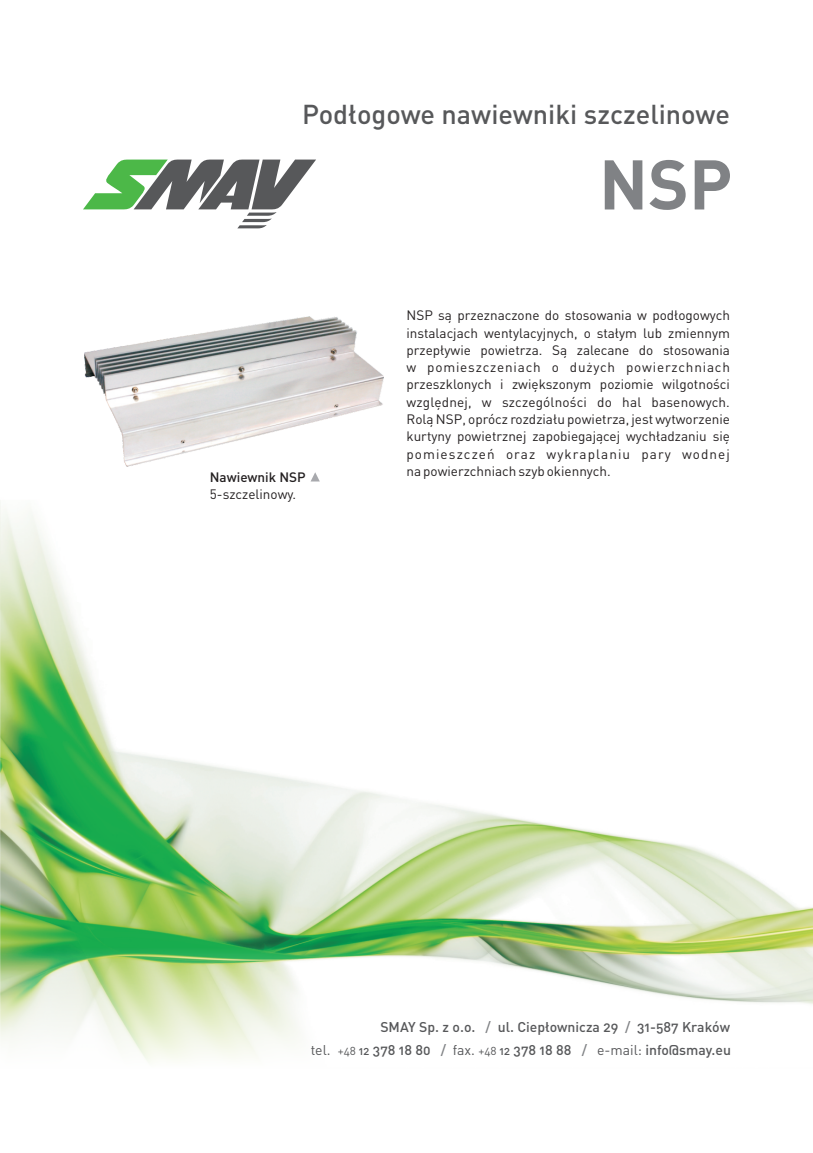
<style>
.page{position:relative;width:813px;height:1153px;background:#fff}
.page>*{position:absolute;margin:0;border:0;box-sizing:border-box;transform-origin:0 0}
.t1{font:700 69px "DIN Pro";color:#808285}
.t2{font:27px "DIN Pro";color:#57585a}
.t3{font:13.95px/22.4px "DIN";color:#57585a;text-align:right}
.t4{font:13.5px/17.2px "DIN Pro";color:#231f20;text-align:justify}
.t5{font:13.5px "DIN Pro";color:#231f20}
.s1{color:#808285}
.s2{font-family:"DIN Pro"}
.s3{font-family:"DIN Bold Alternate"}
.s4{font-family:"DIN Bold Alternate";font-size:11.4px}
.s5{font-size:11.4px}
</style>
<div class="page">
<img style="left:0;top:466px;width:812px;height:596px">
<svg style="left:83px;top:159px;width:233px;height:69px"></svg>
<svg style="left:310px;top:472px;width:9px;height:9px"></svg>
<img style="left:85px;top:316px;width:298px;height:150px">
<h2 class="t2" style="left:302px;top:103px;width:429px">Pod³ogowe nawiewniki szczelinowe</h2>
<p class="t5" style="left:210px;top:471px;width:97px">Nawiewnik NSP</p>
<p class="t4" style="left:210px;top:486px;width:88px">5-szczelinowy.</p>
<h1 class="t1" style="left:598px;top:157px;width:135px">NSP</h1>
<p class="t4" style="left:406px;top:308px;width:325px">NSP s¹ przeznaczone do stosowania w pod³ogowych instalacjach wentylacyjnych, o sta³ym lub zmiennym przep³ywie powietrza. S¹ zalecane do stosowania w pomieszczeniach o du¿ych powierzchniach przeszklonych i zwiêkszonym poziomie wilgotnoœci wzglêdnej, w szczególnoœci do hal basenowych.<br>Rol¹ NSP, oprócz rozdzia³u powietrza, jest wytworzenie kurtyny powietrznej zapobiegaj¹cej wych³adzaniu siê pomieszczeñ oraz wykraplaniu pary wodnej na powierzchniach szyb okiennych.</p>
<p class="t3" style="left:310px;top:1016px;width:421px">SMAY Sp. z o.o. <span class="s1">/</span> ul. <span class="s2">Ciep³ownicza</span> 29 <span class="s1">/</span> 31-587 <span class="s2">Kraków<br></span><span class="s3">tel.</span> <span class="s4">+48</span> <span class="s5">12</span> 378 18 80 <span class="s1">/</span> <span class="s3">fax.</span> <span class="s4">+48</span> <span class="s5">12</span> 378 18 88 <span class="s1">/</span> <span class="s3">e-mail:</span> info@smay.eu</p>
</div>
